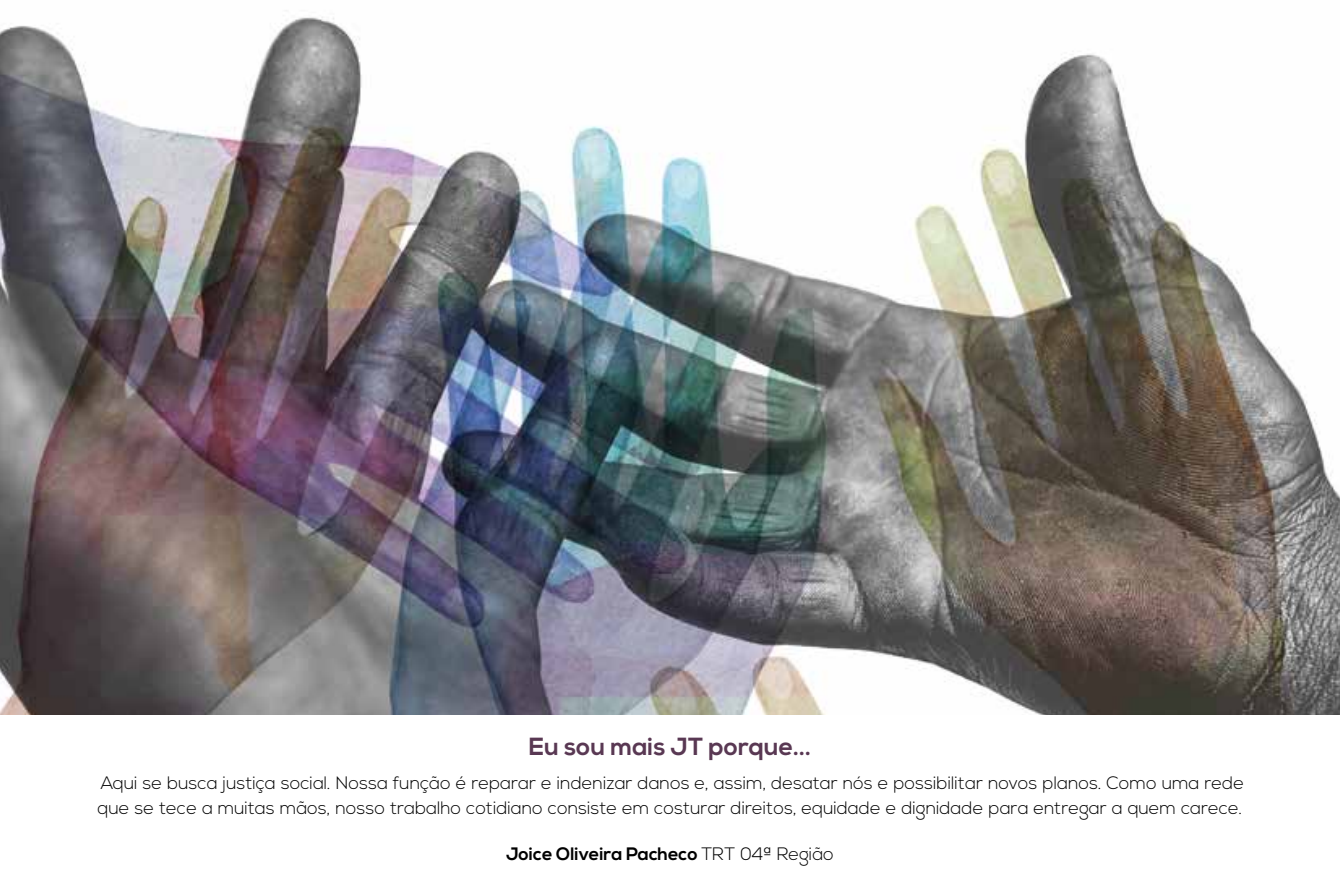
<style>
.page{position:relative;width:1340px;height:893px;background:#fff}
.page>*{position:absolute;margin:0;border:0;box-sizing:border-box;transform-origin:0 0}
.t1{font:700 24.75px "Nexa";color:#593853}
.t2{font:300 18px/24.8px "Nexa";color:#000}
.t3{font:700 18px "Nexa";color:#000}
.s1{font-weight:300}
</style>
<div class="page">
<img style="left:0;top:17px;width:1339px;height:697px">
<h1 class="t1" style="left:529px;top:732px;width:284px">Eu sou mais JT porque...</h1>
<p class="t2" style="left:98px;top:771px;width:1148px">Aqui se busca justiça social. Nossa função é reparar e indenizar danos e, assim, desatar nós e possibilitar novos planos. Como uma rede que se tece a muitas mãos, nosso trabalho cotidiano consiste em costurar direitos, equidade e dignidade para entregar a quem carece.</p>
<p class="t3" style="left:506px;top:843px;width:329px">Joice Oliveira Pacheco <span class="s1">TRT 04ª Região</span></p>
</div>
